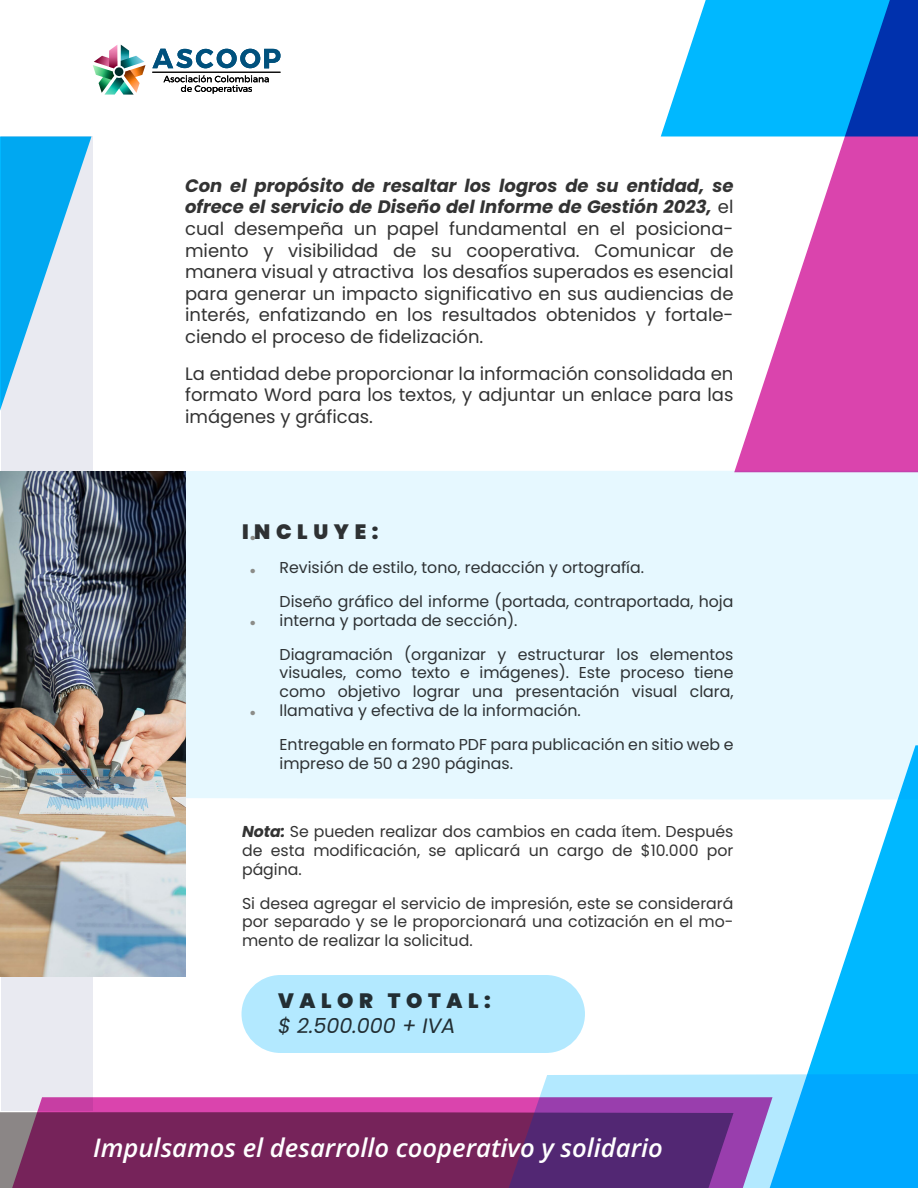
<style>
.page{position:relative;width:918px;height:1188px;background:#fff}
.page>*{position:absolute;margin:0;border:0;box-sizing:border-box;transform-origin:0 0}
.t1{font:italic 600 25.65px "Open Sans";color:#fff}
.t2{font:900 20.7px "Poppins";letter-spacing:.27em;color:#333}
.t3{font:italic 20.7px "Poppins";color:#333}
.t4{font:18px/21.6px "Poppins";color:#333;text-align:justify}
.t5{font:18px/33px "Poppins";color:#8c8c88}
.t6{font:15.75px/18.9px "Poppins";color:#333}
.s1{font-weight:700;font-style:italic}
</style>
<div class="page">
<div style="left:2px;top:136px;width:91px;height:976px;background:#e9eaf1"></div>
<svg style="left:0;top:136px;width:92px;height:335px"></svg>
<div style="left:185px;top:471px;width:733px;height:328px;background:#e6f8ff"></div>
<div style="left:242px;top:975px;width:343px;height:78px;background:#b3e9ff;border-radius:39px"></div>
<svg style="left:661px;top:0;width:73px;height:136px"></svg>
<svg style="left:539px;top:1074px;width:161px;height:23px;background:#b7eaff"></svg>
<svg style="left:700px;top:745px;width:218px;height:443px"></svg>
<svg style="left:0;top:1097px;width:772px;height:91px;background:#7e3275"></svg>
<svg style="left:734px;top:0;width:184px;height:472px;fill:#da44ad"></svg>
<hr style="left:152px;top:72px;width:128px;height:1px;background:#000">
<svg style="left:152px;top:49px;width:128px;height:19px"></svg>
<svg style="left:163px;top:75px;width:106px;height:19px"></svg>
<img style="left:93px;top:45px;width:52px;height:50px">
<img style="left:0;top:471px;width:185px;height:505px">
<p class="t4" style="left:185px;top:175px;width:550px"><span class="s1">Con el propósito de resaltar los logros de su entidad, se ofrece el servicio de Diseño del Informe de Gestión 2023,</span> el cual desempeña un papel fundamental en el posiciona&shy;miento y visibilidad de su cooperativa. Comunicar de manera visual y atractiva los desafíos superados es esencial para generar un impacto significativo en sus audiencias de interés, enfatizando en los resultados obtenidos y fortale&shy;ciendo el proceso de fidelización.</p>
<p class="t4" style="left:185px;top:363px;width:550px">La entidad debe proporcionar la información consolidada en formato Word para los textos, y adjuntar un enlace para las imágenes y gráficas.</p>
<h2 class="t2" style="left:242px;top:520px;width:138px">INCLUYE:</h2>
<p class="t6" style="left:280px;top:551px;width:456px;line-height:33.9px">Revisión de estilo, tono, redacción y ortografía.<br>Diseño gráfico del informe (portada, contraportada, hoja</p>
<p class="t6" style="left:280px;top:603px;width:455px;line-height:33.9px">interna y portada de sección).<br>Diagramación (organizar y estructurar los elementos</p>
<p class="t6" style="left:280px;top:664px;width:455px;text-align:justify">visuales, como texto e imágenes). Este proceso tiene como objetivo lograr una presentación visual clara, llamativa y efectiva de la información.</p>
<p class="t6" style="left:280px;top:735px;width:455px">Entregable en formato PDF para publicación en sitio web e impreso de 50 a 290 páginas.</p>
<p class="t5" style="left:249px;top:521px;width:9px">• •</p>
<p class="t5" style="left:249px;top:607px;width:9px">•</p>
<p class="t5" style="left:249px;top:697px;width:9px">•</p>
<p class="t6" style="left:242px;top:822px;width:493px;text-align:justify"><span class="s1">Nota:</span> Se pueden realizar dos cambios en cada ítem. Después de esta modificación, se aplicará un cargo de $10.000 por página.</p>
<p class="t6" style="left:242px;top:894px;width:493px;text-align:justify">Si desea agregar el servicio de impresión, este se considerará por separado y se le proporcionará una cotización en el mo&shy;mento de realizar la solicitud.</p>
<h2 class="t2" style="left:278px;top:989px;width:214px">VALOR TOTAL:</h2>
<h2 class="t3" style="left:278px;top:1014px;width:179px">$ 2.500.000 + IVA</h2>
<h1 class="t1" style="left:93px;top:1130px;width:571px">Impulsamos el desarrollo cooperativo y solidario</h1>
</div>
